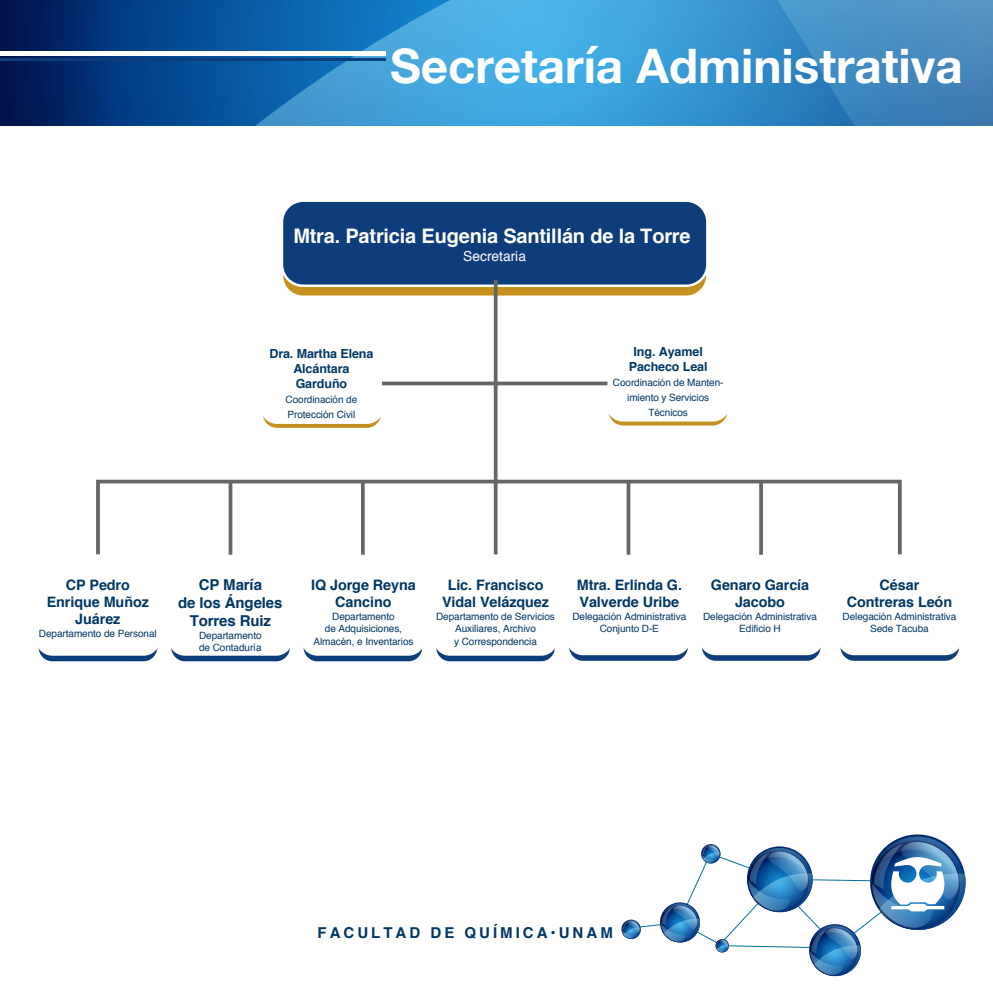
<style>
.page{position:relative;width:993px;height:993px;background:#fff}
.page>*{position:absolute;margin:0;border:0;box-sizing:border-box;transform-origin:0 0}
.t1{font:700 47.5px "Helvetica Neue";color:#fff}
.t2{font:700 20px "Helvetica";letter-spacing:-.01em;color:#fff}
.t3{font:700 15px/18px "Helvetica";letter-spacing:-.01em;color:#003666;text-align:center}
.t4{font:700 15px "Helvetica";letter-spacing:.2em;color:#003666}
.t5{font:700 14.38px/17.2px "Helvetica";letter-spacing:-.005em;color:#003666;text-align:center}
.t6{font:13.75px "Helvetica";color:#fff}
.t7{font:700 12.5px/15px "Helvetica";letter-spacing:-.01em;color:#003666;text-align:center}
.t8{font:10px/12.5px "Helvetica";letter-spacing:-.01em;color:#003666;text-align:center}
</style>
<div class="page">
<svg style="left:621px;top:834px;width:345px;height:143px"></svg>
<svg style="left:10px;top:0;width:54px;height:125px;background:#001c57"></svg>
<svg style="left:64px;top:0;width:928px;height:125px;background:#2f83c0"></svg>
<div style="left:0;top:51px;width:385px;height:5px;background:#fff"></div>
<hr style="left:0;top:58px;width:385px;height:3px;background:#0e3d7c">
<svg style="left:839px;top:521px;width:121px;height:141px"></svg>
<div style="left:837px;top:519px;width:124px;height:144px;border:2px solid #fff;border-radius:15px"></div>
<div style="left:839px;top:512px;width:121px;height:141px;background:#fff;border-radius:15px"></div>
<div style="left:837px;top:510px;width:125px;height:145px;border:4px solid #fff;border-radius:15px"></div>
<svg style="left:700px;top:521px;width:121px;height:141px"></svg>
<div style="left:699px;top:519px;width:124px;height:144px;border:2px solid #fff;border-radius:15px"></div>
<div style="left:700px;top:512px;width:121px;height:141px;background:#fff;border-radius:15px"></div>
<div style="left:698px;top:510px;width:125px;height:145px;border:4px solid #fff;border-radius:15px"></div>
<svg style="left:568px;top:521px;width:121px;height:141px"></svg>
<div style="left:566px;top:519px;width:124px;height:144px;border:2px solid #fff;border-radius:15px"></div>
<div style="left:568px;top:512px;width:121px;height:141px;background:#fff;border-radius:15px"></div>
<div style="left:566px;top:510px;width:125px;height:145px;border:4px solid #fff;border-radius:15px"></div>
<svg style="left:435px;top:521px;width:121px;height:141px"></svg>
<div style="left:433px;top:520px;width:124px;height:143px;border:2px solid #fff;border-radius:15px"></div>
<div style="left:435px;top:512px;width:121px;height:141px;background:#fff;border-radius:15px"></div>
<div style="left:433px;top:510px;width:125px;height:145px;border:4px solid #fff;border-radius:15px"></div>
<svg style="left:302px;top:521px;width:121px;height:141px"></svg>
<div style="left:301px;top:520px;width:124px;height:143px;border:2px solid #fff;border-radius:15px"></div>
<div style="left:302px;top:512px;width:121px;height:141px;background:#fff;border-radius:15px"></div>
<div style="left:300px;top:510px;width:125px;height:145px;border:4px solid #fff;border-radius:15px"></div>
<svg style="left:170px;top:521px;width:121px;height:141px"></svg>
<div style="left:169px;top:520px;width:123px;height:143px;border:2px solid #fff;border-radius:15px"></div>
<div style="left:170px;top:512px;width:121px;height:141px;background:#fff;border-radius:15px"></div>
<div style="left:168px;top:510px;width:125px;height:145px;border:4px solid #fff;border-radius:15px"></div>
<svg style="left:37px;top:521px;width:122px;height:141px"></svg>
<div style="left:36px;top:520px;width:124px;height:143px;border:2px solid #fff;border-radius:15px"></div>
<div style="left:37px;top:512px;width:122px;height:141px;background:#fff;border-radius:15px"></div>
<div style="left:35px;top:510px;width:125px;height:145px;border:4px solid #fff;border-radius:15px"></div>
<div style="left:262px;top:345px;width:120px;height:83px;background:#c5911e;border-radius:15px"></div>
<div style="left:261px;top:344px;width:121px;height:85px;border:1px solid #fff;border-radius:15px"></div>
<div style="left:262px;top:338px;width:120px;height:84px;background:#fff;border-radius:15px"></div>
<div style="left:260px;top:336px;width:124px;height:88px;border:4px solid #fff;border-radius:15px"></div>
<svg style="left:608px;top:342px;width:119px;height:84px"></svg>
<div style="left:607px;top:342px;width:121px;height:85px;border:1px solid #fff;border-radius:15px"></div>
<div style="left:608px;top:336px;width:119px;height:83px;background:#fff;border-radius:15px"></div>
<div style="left:606px;top:334px;width:123px;height:87px;border:4px solid #fff;border-radius:15px"></div>
<div style="left:282px;top:212px;width:425px;height:85px;background:#c5911e;border-radius:21px"></div>
<div style="left:281px;top:210px;width:427px;height:88px;border:2px solid #fff;border-radius:21px"></div>
<div style="left:282px;top:201px;width:425px;height:85px;background:#0e3d7c;border-radius:21px"></div>
<div style="left:281px;top:199px;width:427px;height:88px;border:2px solid #fff;border-radius:21px"></div>
<svg style="left:382px;top:381px;width:225px;height:4px"></svg>
<hr style="left:361px;top:481px;width:3px;height:73px;background:#666">
<svg style="left:493px;top:280px;width:4px;height:271px"></svg>
<svg style="left:626px;top:484px;width:4px;height:67px"></svg>
<svg style="left:759px;top:484px;width:4px;height:67px"></svg>
<div style="left:96px;top:479px;width:805px;height:77px;border:4px solid #666"></div>
<svg style="left:228px;top:482px;width:4px;height:72px"></svg>
<h1 class="t1" style="left:390px;top:28px;width:574px">Secretaría Administrativa</h1>
<h2 class="t2" style="left:293px;top:220px;width:399px">Mtra. Patricia Eugenia Santillán de la Torre</h2>
<h3 class="t6" style="left:463px;top:245px;width:64px">Secretaria</h3>
<p class="t7" style="left:269px;top:346px;width:105px">Dra. Martha Elena<br>Alcántara<br>Garduño</p>
<p class="t8" style="left:285px;top:392px;width:73px;line-height:15px;text-align:left">Coordinación de<br>Protección Civil</p>
<p class="t7" style="left:628px;top:344px;width:80px">Ing. Ayamel<br>Pacheco Leal</p>
<p class="t8" style="left:613px;top:375px;width:112px;line-height:15px">Coordinación de Manten&shy;imiento y Servicios<br>Técnicos</p>
<h3 class="t5" style="left:47px;top:576px;width:104px">CP Pedro<br>Enrique Muñoz<br>Juárez</h3>
<p class="t8" style="left:39px;top:627px;width:119px">Departamento de Personal</p>
<h3 class="t3" style="left:178px;top:576px;width:106px">CP María<br>de los Ángeles<br>Torres Ruiz</h3>
<p class="t8" style="left:199px;top:629px;width:64px;text-align:left">Departamento de Contaduría</p>
<h3 class="t5" style="left:311px;top:576px;width:106px">IQ Jorge Reyna<br>Cancino</h3>
<p class="t8" style="left:313px;top:610px;width:102px">Departamento<br>de Adquisiciones,<br>Almacén, e Inventarios</p>
<h3 class="t5" style="left:442px;top:576px;width:108px">Lic. Francisco<br>Vidal Velázquez</h3>
<p class="t8" style="left:436px;top:610px;width:120px">Departamento de Servicios<br>Auxiliares, Archivo<br>y Correspondencia</p>
<h3 class="t5" style="left:576px;top:576px;width:107px;text-align:left">Mtra. Erlinda G.<br>Valverde Uribe</h3>
<p class="t8" style="left:572px;top:610px;width:115px">Delegación Administrativa<br>Conjunto D-E</p>
<h3 class="t5" style="left:710px;top:576px;width:100px">Genaro García<br>Jacobo</h3>
<p class="t8" style="left:703px;top:610px;width:115px">Delegación Administrativa<br>Edificio H</p>
<h3 class="t5" style="left:846px;top:576px;width:107px">César<br>Contreras León</h3>
<p class="t8" style="left:842px;top:610px;width:115px">Delegación Administrativa<br>Sede Tacuba</p>
<h3 class="t4" style="left:317px;top:920px;width:297px">FACULTAD DE QUÍMICA•UNAM</h3>
</div>
